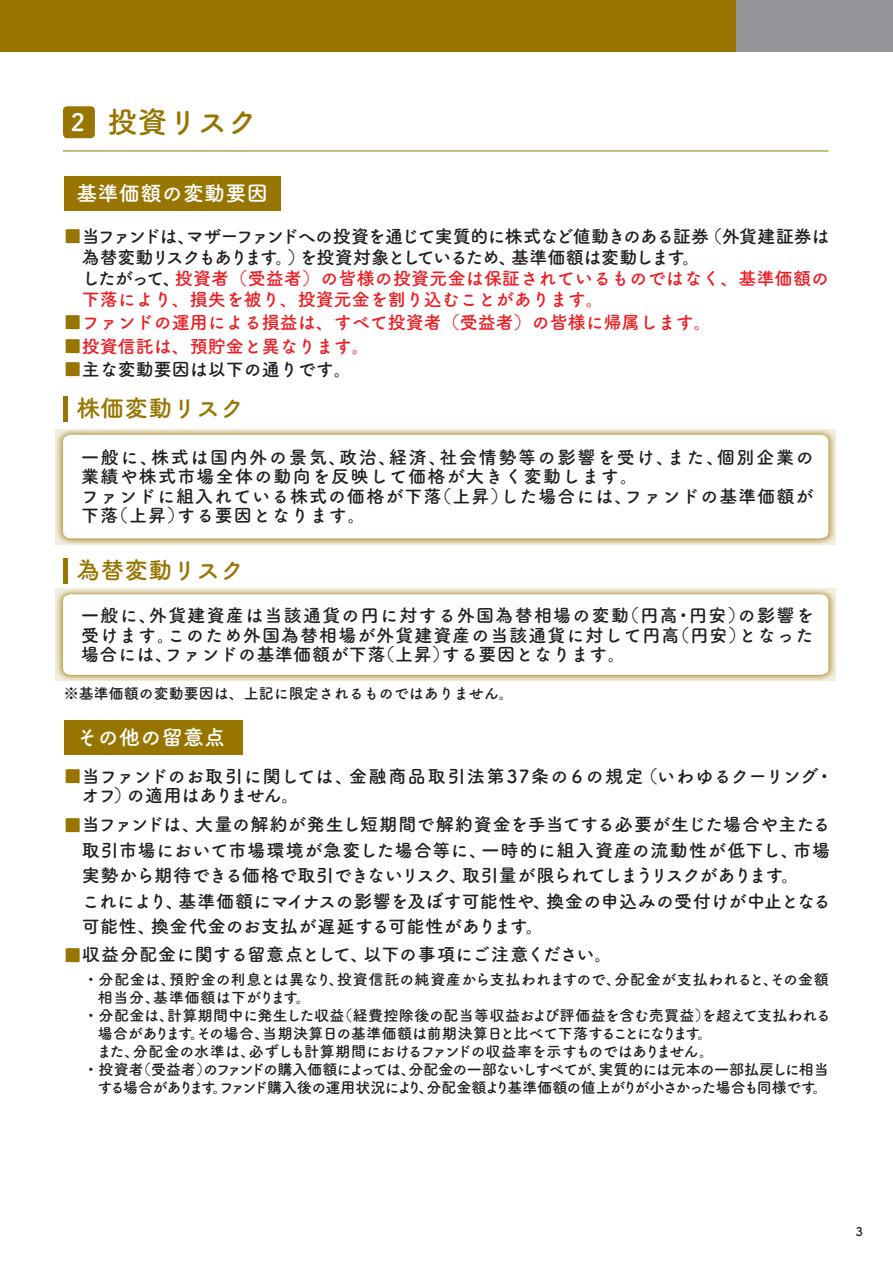
<style>
.page{position:relative;width:893px;height:1263px;background:#fff}
.page>*{position:absolute;margin:0;border:0;box-sizing:border-box;transform-origin:0 0}
.t1{font:30px "Tsuku A Rd Gothic Std B";color:#987501}
.t2{font:24px "Tsuku A Rd Gothic Std B";color:#987501}
.t3{font:21px "Tsuku A Rd Gothic Std B";letter-spacing:.015em;color:#fff}
.t4{font:18px/25.3px "Tsuku A Rd Gothic Std B";letter-spacing:.005em;color:#231f20}
.t5{font:18px/19.5px "Tsuku A Rd Gothic Std B";letter-spacing:.025em;color:#231f20}
.t6{font:18px/21px "Tsuku A Rd Gothic Std B";color:#ee1d23}
.t7{font:18px/19.5px "Tsuku A Rd Gothic Std B";letter-spacing:.07em;color:#231f20}
.t8{font:18px "Tsuku A Rd Gothic Std B";letter-spacing:-.055em;color:#231f20}
.t9{font:18px "Tsuku A Rd Gothic Std B";color:#231f20}
.t10{font:15px "Tsuku A Rd Gothic Std B";letter-spacing:-.06em;color:#231f20}
.t11{font:15px "Tsuku A Rd Gothic Std B";letter-spacing:-.005em;color:#231f20}
.t12{font:15px "Tsuku A Rd Gothic Std B";letter-spacing:.015em;color:#231f20}
.t13{font:15px "Tsuku A Rd Gothic Std B";letter-spacing:-.035em;color:#231f20}
.t14{font:15px "Tsuku A Rd Gothic Std B";letter-spacing:-.045em;color:#231f20}
.t15{font:15px "Tsuku A Rd Gothic Std B";letter-spacing:.02em;color:#231f20}
.t16{font:12px "Tsuku A Rd Gothic Std B";color:#231f20}
.s1{font-size:24px;color:#fff}
.s2{color:#987501}
.s3{color:#231f20}
</style>
<div class="page">
<div style="left:736px;top:0;width:157px;height:51px;background:#939598"></div>
<div style="left:0;top:0;width:736px;height:51px;background:#987501"></div>
<div style="left:64px;top:176px;width:217px;height:34px;background:#987501"></div>
<svg style="left:55px;top:588px;width:781px;height:92px;background:#ddd1ac"></svg>
<svg style="left:63px;top:594px;width:765px;height:81px"></svg>
<svg style="left:55px;top:429px;width:781px;height:115px;background:#dacea6"></svg>
<svg style="left:63px;top:435px;width:765px;height:103px"></svg>
<hr style="left:64px;top:396px;width:4px;height:25px;background:#987501">
<hr style="left:64px;top:558px;width:4px;height:26px;background:#987501">
<hr style="left:63px;top:151px;width:765px;height:1px;background:#987501">
<div style="left:63px;top:106px;width:32px;height:32px;background:#987501;border-radius:4px"></div>
<div style="left:64px;top:720px;width:178px;height:34px;background:#987501"></div>
<h1 class="t1" style="left:71px;top:98px;width:188px"><span class="s1">2</span> 投資リスク</h1>
<p class="t3" style="left:77px;top:177px;width:193px">基準価額の変動要因</p>
<p class="t8" style="left:64px;top:222px;width:767px"><span class="s2">■</span>当ファンドは、マザーファンドへの投資を通じて実質的に株式など値動きのある証券（外貨建証券は</p>
<p class="t6" style="left:82px;top:246px;width:749px"><span class="s3">為替変動リスクもあります。）を投資対象としているため、基準価額は変動します。<br>したがって、</span>投資者（受益者）の皆様の投資元金は保証されているものではなく、基準価額の下落により、損失を被り、投資元金を割り込むことがあります。</p>
<p class="t6" style="left:64px;top:310px;width:650px"><span class="s2">■</span>ファンドの運用による損益は、すべて投資者（受益者）の皆様に帰属します。</p>
<p class="t6" style="left:64px;top:335px;width:307px"><span class="s2">■</span>投資信託は、預貯金と異なります。</p>
<p class="t9" style="left:64px;top:356px;width:289px"><span class="s2">■</span>主な変動要因は以下の通りです。</p>
<h2 class="t2" style="left:77px;top:389px;width:170px">株価変動リスク</h2>
<p class="t7" style="left:81px;top:446px;width:734px">一般に、株式は国内外の景気、政治、経済、社会情勢等の影響を受け、また、個別企業の業績や株式市場全体の動向を反映して価格が大きく変動します。<br>ファンドに組入れている株式の価格が下落（上昇）した場合には、ファンドの基準価額が下落（上昇）する要因となります。</p>
<h2 class="t2" style="left:77px;top:552px;width:170px">為替変動リスク</h2>
<p class="t5" style="left:81px;top:604px;width:734px;text-align:justify">一般に、外貨建資産は当該通貨の円に対する外国為替相場の変動（円高・円安）の影響を受けます。このため外国為替相場が外貨建資産の当該通貨に対して円高（円安）となった場合には、ファンドの基準価額が下落（上昇）する要因となります。</p>
<p class="t11" style="left:64px;top:681px;width:452px">※基準価額の変動要因は、上記に限定されるものではありません。</p>
<p class="t3" style="left:77px;top:721px;width:150px">その他の留意点</p>
<p class="t5" style="left:82px;top:765px;width:753px;text-indent:-18px"><span class="s2">■</span>当ファンドのお取引に関しては、金融商品取引法第37条の６の規定（いわゆるクーリング・オフ）の適用はありません。</p>
<p class="t4" style="left:82px;top:811px;width:750px;text-indent:-18px"><span class="s2">■</span>当ファンドは、大量の解約が発生し短期間で解約資金を手当てする必要が生じた場合や主たる取引市場において市場環境が急変した場合等に、一時的に組入資産の流動性が低下し、市場実勢から期待できる価格で取引できないリスク、取引量が限られてしまうリスクがあります。<br>これにより、基準価額にマイナスの影響を及ぼす可能性や、換金の申込みの受付けが中止となる可能性、換金代金のお支払が遅延する可能性があります。</p>
<p class="t4" style="left:64px;top:941px;width:550px"><span class="s2">■</span>収益分配金に関する留意点として、以下の事項にご注意ください。</p>
<p class="t12" style="left:84px;top:968px;width:747px">・ 分配金は、預貯金の利息とは異なり、投資信託の純資産から支払われますので、分配金が支払われると、その金額</p>
<p class="t15" style="left:98px;top:986px;width:215px">相当分、基準価額は下がります。</p>
<p class="t11" style="left:84px;top:1004px;width:749px">・ 分配金は、計算期間中に発生した収益（経費控除後の配当等収益および評価益を含む売買益）を超えて支払われる</p>
<p class="t13" style="left:98px;top:1022px;width:616px">場合があります。その場合、当期決算日の基準価額は前期決算日と比べて下落することになります。</p>
<p class="t14" style="left:97px;top:1040px;width:619px">また、分配金の水準は、必ずしも計算期間におけるファンドの収益率を示すものではありません。</p>
<p class="t10" style="left:84px;top:1058px;width:747px">・ 投資者（受益者）のファンドの購入価額によっては、分配金の一部ないしすべてが、実質的には元本の一部払戻しに相当</p>
<p class="t10" style="left:97px;top:1076px;width:732px">する場合があります。ファンド購入後の運用状況により、分配金額より基準価額の値上がりが小さかった場合も同様です。</p>
<p class="t16" style="left:856px;top:1222px;width:9px">3</p>
</div>
